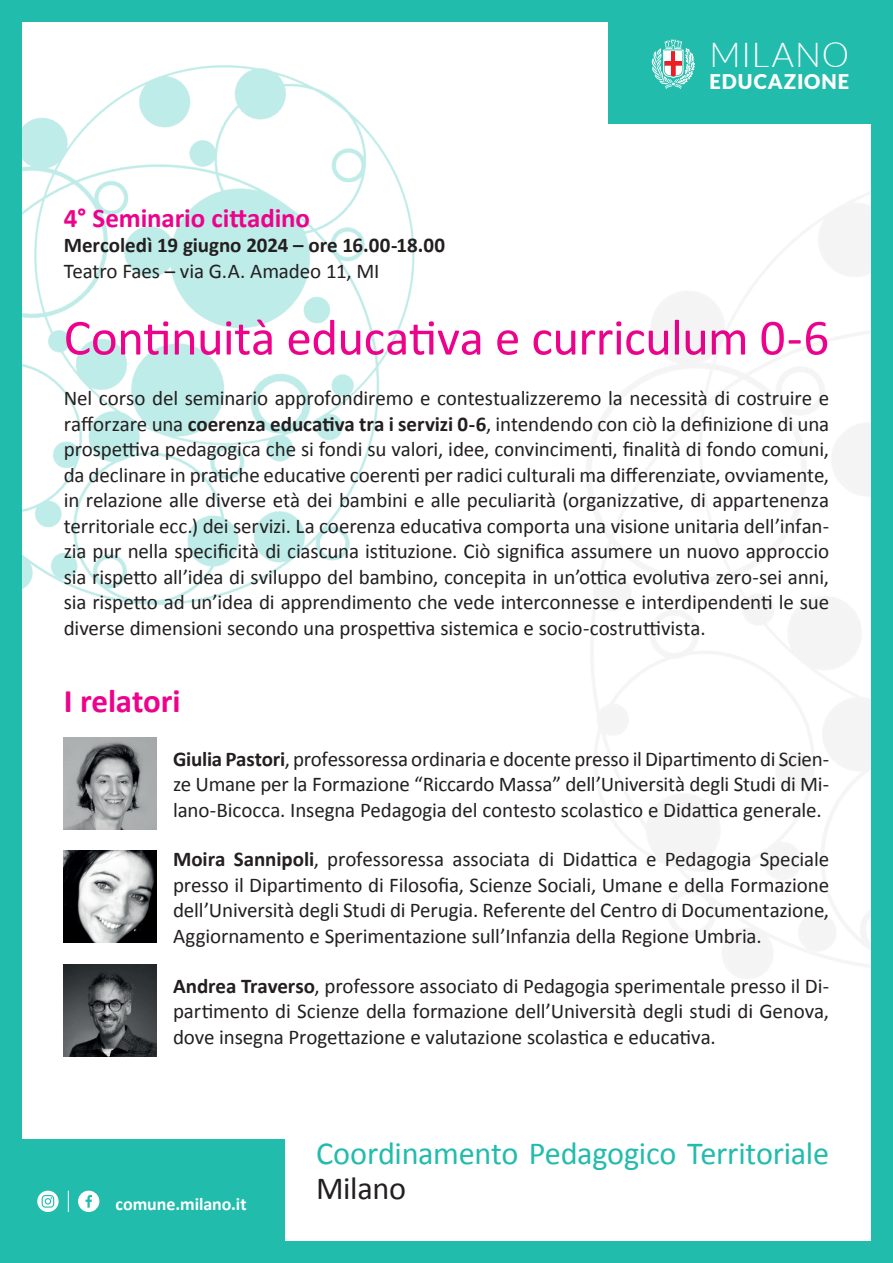
<style>
.page{position:relative;width:893px;height:1263px;background:#fff}
.page>*{position:absolute;margin:0;border:0;box-sizing:border-box;transform-origin:0 0}
.t1{font:51px "Calibri";letter-spacing:-.01em;color:#ed028c}
.t2{font:300 34.35px "Lato";letter-spacing:.025em;color:#fff}
.t3{font:700 33px "Calibri";letter-spacing:-.005em;color:#ed028c}
.t4{font:32.25px "Calibri";letter-spacing:-.01em;color:#22bcac}
.t5{font:32.25px "Calibri";letter-spacing:-.01em;color:#231f20}
.t6{font:700 27px "Calibri";letter-spacing:-.005em;color:#ed028c}
.t7{font:21px/25.5px "Calibri";letter-spacing:-.005em;color:#231f20;text-align:justify}
.t8{font:700 21px "Calibri";color:#231f20}
.t9{font:900 20.25px "Lato";letter-spacing:.045em;color:#fff}
.t10{font:700 18px "Calibri";letter-spacing:-.005em;color:#fff}
.s1{font-weight:700}
</style>
<div class="page">
<img style="left:21px;top:64px;width:394px;height:543px">
<img style="left:586px;top:166px;width:286px;height:814px">
<img style="left:64px;top:737px;width:92px;height:92px">
<img style="left:64px;top:850px;width:92px;height:93px">
<img style="left:64px;top:964px;width:92px;height:92px">
<div style="left:0;top:0;width:893px;height:21px;background:#22bcac"></div>
<div style="left:0;top:1242px;width:893px;height:21px;background:#22bcac"></div>
<div style="left:0;top:0;width:21px;height:1263px;background:#22bcac"></div>
<div style="left:872px;top:0;width:21px;height:1263px;background:#22bcac"></div>
<div style="left:0;top:1140px;width:285px;height:123px;background:#22bcac"></div>
<svg style="left:37px;top:1191px;width:22px;height:21px"></svg>
<svg style="left:78px;top:1191px;width:21px;height:21px"></svg>
<svg style="left:68px;top:1191px;width:1px;height:21px"></svg>
<div style="left:608px;top:0;width:285px;height:123px;background:#22bcac"></div>
<svg style="left:652px;top:39px;width:43px;height:50px"></svg>
<h2 class="t2" style="left:709px;top:36px;width:141px">MILANO</h2>
<p class="t9" style="left:709px;top:70px;width:141px">EDUCAZIONE</p>
<p class="t6" style="left:64px;top:199px;width:248px">4° Seminario cittadino</p>
<p class="t8" style="left:64px;top:231px;width:383px">Mercoledì 19 giugno 2024 – ore 16.00-18.00</p>
<p class="t7" style="left:64px;top:258px;width:317px">Teatro Faes – via G.A. Amadeo 11, MI</p>
<h1 class="t1" style="left:64px;top:302px;width:767px">Continuità educativa e curriculum 0-6</h1>
<p class="t7" style="left:64px;top:385px;width:767px">Nel corso del seminario approfondiremo e contestualizzeremo la necessità di costruire e rafforzare una <span class="s1">coerenza educativa tra i servizi 0-6</span>, intendendo con ciò la definizione di una prospettiva pedagogica che si fondi su valori, idee, convincimenti, finalità di fondo comuni, da declinare in pratiche educative coerenti per radici culturali ma differenziate, ovviamente, in relazione alle diverse età dei bambini e alle peculiarità (organizzative, di appartenenza territoriale ecc.) dei servizi. La coerenza educativa comporta una visione unitaria dell’infan&shy;zia pur nella specificità di ciascuna istituzione. Ciò significa assumere un nuovo approccio sia rispetto all’idea di sviluppo del bambino, concepita in un’ottica evolutiva zero-sei anni, sia rispetto ad un’idea di apprendimento che vede interconnesse e interdipendenti le sue diverse dimensioni secondo una prospettiva sistemica e socio-costruttivista.</p>
<h3 class="t3" style="left:64px;top:677px;width:118px">I relatori</h3>
<p class="t7" style="left:173px;top:745px;width:658px"><span class="s1">Giulia Pastori</span>, professoressa ordinaria e docente presso il Dipartimento di Scien&shy;ze Umane per la Formazione “Riccardo Massa” dell’Università degli Studi di Mi&shy;lano-Bicocca. Insegna Pedagogia del contesto scolastico e Didattica generale.</p>
<p class="t7" style="left:173px;top:846px;width:658px"><span class="s1">Moira Sannipoli</span>, professoressa associata di Didattica e Pedagogia Speciale presso il Dipartimento di Filosofia, Scienze Sociali, Umane e della Formazione dell’Università degli Studi di Perugia. Referente del Centro di Documentazione, Aggiornamento e Sperimentazione sull’Infanzia della Regione Umbria.</p>
<p class="t7" style="left:173px;top:972px;width:658px"><span class="s1">Andrea Traverso</span>, professore associato di Pedagogia sperimentale presso il Di&shy;partimento di Scienze della formazione dell’Università degli studi di Genova, dove insegna Progettazione e valutazione scolastica e educativa.</p>
<p class="t10" style="left:116px;top:1191px;width:133px">comune.milano.it</p>
<h3 class="t4" style="left:316px;top:1131px;width:515px">Coordinamento Pedagogico Territoriale</h3>
<h3 class="t5" style="left:316px;top:1166px;width:92px">Milano</h3>
</div>
